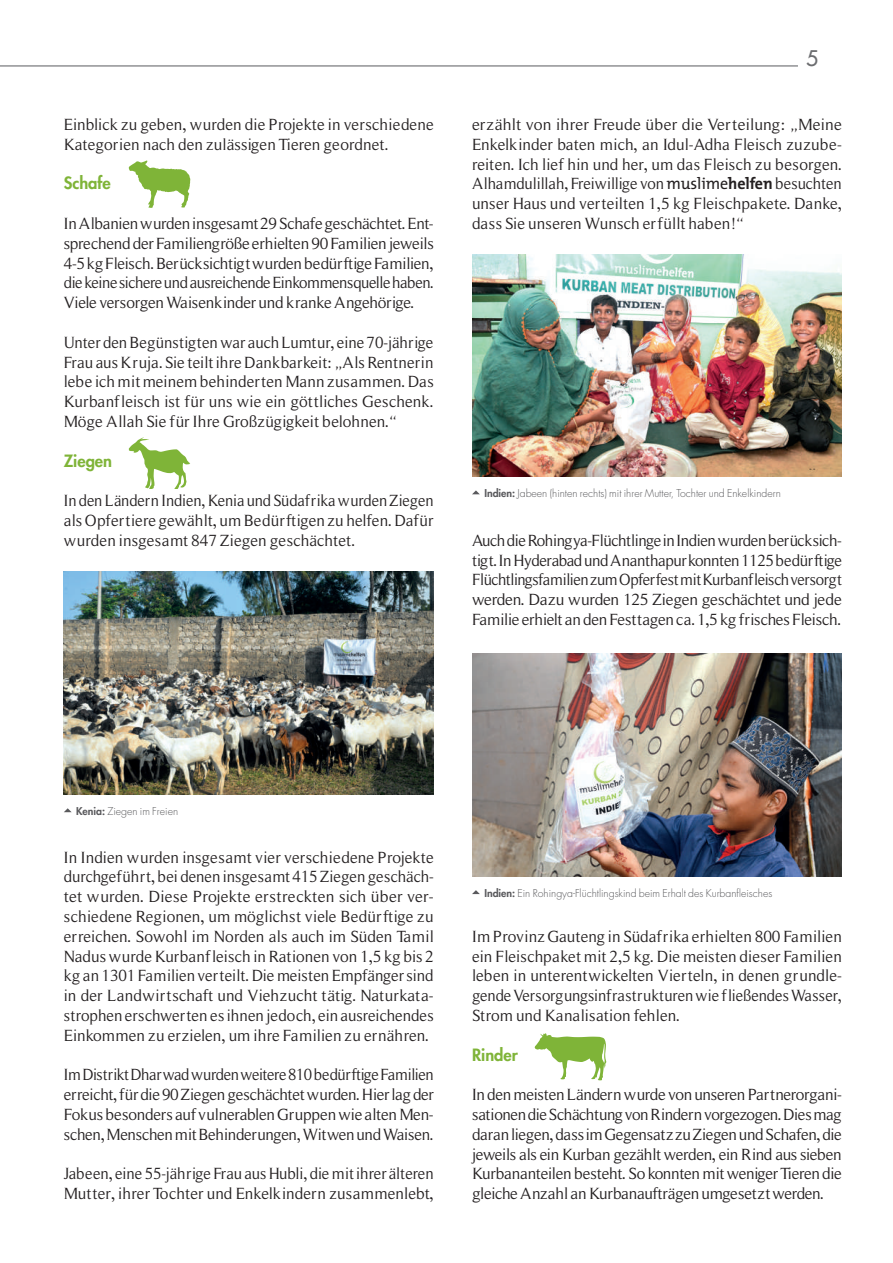
<style>
.page{position:relative;width:893px;height:1263px;background:#fff}
.page>*{position:absolute;margin:0;border:0;box-sizing:border-box;transform-origin:0 0}
.t1{font:500 21px "Futura Std";color:#6c6d70}
.t2{font:16.5px/19.8px "Roman Serif";color:#231f20;text-align:justify}
.t3{font:16.5px/19.8px "Roman Serif";color:#231f20;text-align:justify;scale:.96 1}
.t4{font:800 16.5px "Futura Std";color:#7fb438}
.t5{font:300 10.5px "Futura Std";color:#5a5a5d}
.s1{font-family:"T Mix"}
.s2{font-family:"T Mix";font-weight:700}
.s3{font-weight:800}
</style>
<div class="page">
<hr style="left:0;top:65px;width:798px;height:1px;background:#6c6d70">
<img style="left:64px;top:572px;width:370px;height:223px">
<svg style="left:64px;top:808px;width:8px;height:4px"></svg>
<img style="left:472px;top:254px;width:370px;height:223px">
<svg style="left:472px;top:490px;width:8px;height:4px"></svg>
<img style="left:472px;top:654px;width:370px;height:223px">
<svg style="left:472px;top:890px;width:8px;height:4px"></svg>
<svg style="left:129px;top:161px;width:61px;height:47px"></svg>
<svg style="left:129px;top:437px;width:61px;height:51px"></svg>
<svg style="left:535px;top:1033px;width:71px;height:47px"></svg>
<p class="t2" style="left:64px;top:114px;width:371px">Einblick zu geben, wurden die Projekte in verschiedene<br>Kategorien nach den zulässigen Tieren geordnet.</p>
<p class="t4" style="left:64px;top:173px;width:49px">Schafe</p>
<p class="t2" style="left:64px;top:213px;width:372px">In Albanien wurden insgesamt 29 Schafe geschächtet. Ent&shy;sprechend der Familiengröße erhielten 90 Familien jeweils 4-5 kg Fleisch. Berücksichtigt wurden bedürftige Familien, die keine sichere und ausreichende Einkommensquelle haben.<br>Viele versorgen Waisenkinder und kranke Angehörige.</p>
<p class="t2" style="left:64px;top:332px;width:371px">Unter den Begünstigten war auch Lumtur, eine 70-jährige Frau aus Kruja. Sie teilt ihre Dankbarkeit: „Als Rentnerin lebe ich mit meinem behinderten Mann zusammen. Das Kurbanfleisch ist für uns wie ein göttliches Geschenk.<br>Möge Allah Sie für Ihre Großzügigkeit belohnen.“</p>
<p class="t4" style="left:64px;top:450px;width:50px">Ziegen</p>
<p class="t3" style="left:64px;top:491px;width:387px">In den Ländern Indien, Kenia und Südafrika wurden Ziegen als Opfertiere gewählt, um Bedürftigen zu helfen. Dafür wurden insgesamt 847 Ziegen geschächtet.</p>
<p class="t1" style="left:806px;top:45px;width:14px">5</p>
<p class="t2" style="left:472px;top:114px;width:371px">erzählt von ihrer Freude über die Verteilung: „Meine Enkelkinder baten mich, an Idul-Adha Fleisch zuzube&shy;reiten. Ich lief hin und her, um das Fleisch zu besorgen.<br>Alhamdulillah, Freiwillige von <span class="s1">muslime</span><span class="s2">helfen</span> besuchten unser Haus und verteilten 1,5 kg Fleischpakete. Danke, dass Sie unseren Wunsch erfüllt haben!“</p>
<p class="t5" style="left:484px;top:487px;width:298px"><span class="s3">Indien:</span> Jabeen (hinten rechts) mit ihrer Mutter, Tochter und Enkelkindern</p>
<p class="t2" style="left:472px;top:530px;width:372px">Auch die Rohingya-Flüchtlinge in Indien wurden berücksich&shy;tigt. In Hyderabad und Ananthapur konnten 1125 bedürftige Flüchtlingsfamilien zum Opferfest mit Kurbanfleisch versorgt werden. Dazu wurden 125 Ziegen geschächtet und jede Familie erhielt an den Festtagen ca. 1,5 kg frisches Fleisch.</p>
<p class="t5" style="left:76px;top:805px;width:104px"><span class="s3">Kenia:</span> Ziegen im Freien</p>
<p class="t2" style="left:64px;top:847px;width:372px">In Indien wurden insgesamt vier verschiedene Projekte durchgeführt, bei denen insgesamt 415 Ziegen geschäch&shy;tet wurden. Diese Projekte erstreckten sich über ver&shy;schiedene Regionen, um möglichst viele Bedürftige zu erreichen. Sowohl im Norden als auch im Süden Tamil Nadus wurde Kurbanfleisch in Rationen von 1,5 kg bis 2 kg an 1301 Familien verteilt. Die meisten Empfänger sind in der Landwirtschaft und Viehzucht tätig. Naturkata&shy;strophen erschwerten es ihnen jedoch, ein ausreichendes Einkommen zu erzielen, um ihre Familien zu ernähren.</p>
<p class="t2" style="left:64px;top:1065px;width:372px">Im Distrikt Dharwad wurden weitere 810 bedürftige Familien erreicht, für die 90 Ziegen geschächtet wurden. Hier lag der Fokus besonders auf vulnerablen Gruppen wie alten Men&shy;schen, Menschen mit Behinderungen, Witwen und Waisen.</p>
<p class="t2" style="left:64px;top:1164px;width:371px">Jabeen, eine 55-jährige Frau aus Hubli, die mit ihrer älteren<br>Mutter, ihrer Tochter und Enkelkindern zusammenlebt,</p>
<p class="t5" style="left:484px;top:887px;width:289px"><span class="s3">Indien:</span> Ein Rohingya-Flüchtlingskind beim Erhalt des Kurbanfleisches</p>
<p class="t2" style="left:472px;top:926px;width:371px">Im Provinz Gauteng in Südafrika erhielten 800 Familien ein Fleischpaket mit 2,5 kg. Die meisten dieser Familien leben in unterentwickelten Vierteln, in denen grundle&shy;gende Versorgungsinfrastrukturen wie fließendes Wasser, Strom und Kanalisation fehlen.</p>
<p class="t4" style="left:472px;top:1044px;width:47px">Rinder</p>
<p class="t2" style="left:472px;top:1085px;width:371px">In den meisten Ländern wurde von unseren Partnerorgani&shy;sationen die Schächtung von Rindern vorgezogen. Dies mag daran liegen, dass im Gegensatz zu Ziegen und Schafen, die jeweils als ein Kurban gezählt werden, ein Rind aus sieben Kurbananteilen besteht. So konnten mit weniger Tieren die gleiche Anzahl an Kurbanaufträgen umgesetzt werden.</p>
</div>
